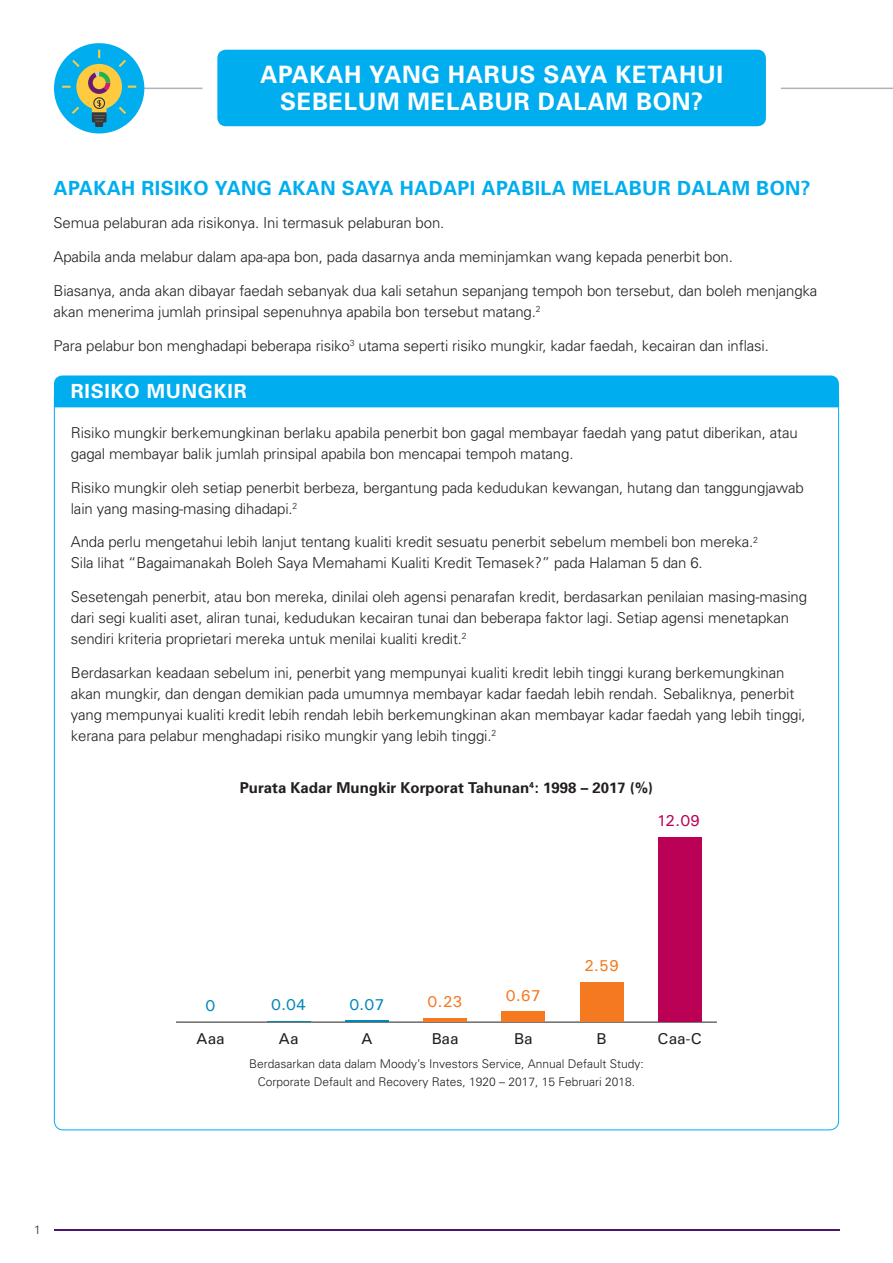
<style>
.page{position:relative;width:893px;height:1263px;background:#fff}
.page>*{position:absolute;margin:0;border:0;box-sizing:border-box;transform-origin:0 0}
.t1{font:700 24px/27px "Univers";letter-spacing:.025em;color:#fff;text-align:center}
.t2{font:700 19.5px "Univers";letter-spacing:.02em;color:#00aeef}
.t3{font:700 19.5px "Univers";letter-spacing:.04em;color:#fff}
.t4{font:15.75px "Univers";color:#231f20}
.t5{font:15.75px "Univers";color:#f47921}
.t6{font:15.75px "Univers";color:#0088b8}
.t7{font:15.75px "Univers";color:#ba0156}
.t8{font:300 15px/21px "Univers";letter-spacing:-.01em;color:#231f20}
.t9{font:700 15px "Univers";color:#231f20}
.t10{font:300 12px/18px "Univers";color:#231f20;text-align:center}
</style>
<div class="page">
<hr style="left:781px;top:88px;width:112px;height:1px;background:#b2b3b7">
<div style="left:217px;top:50px;width:549px;height:76px;background:#00aeef;border-radius:9px"></div>
<hr style="left:97px;top:88px;width:105px;height:1px;background:#b2b3b7">
<div style="left:54px;top:43px;width:90px;height:91px;background:#00aeef;border-radius:50%"></div>
<svg style="left:60px;top:48px;width:78px;height:79px"></svg>
<hr style="left:54px;top:1229px;width:786px;height:1px;background:#48166d">
<div style="left:54px;top:375px;width:785px;height:32px;background:#00aeef"></div>
<hr style="left:176px;top:1022px;width:541px;height:1px;background:#231f20">
<div style="left:658px;top:837px;width:43px;height:185px;background:#ba0156"></div>
<div style="left:580px;top:982px;width:43px;height:40px;background:#f47921"></div>
<div style="left:502px;top:1011px;width:43px;height:11px;background:#f47921"></div>
<hr style="left:424px;top:1018px;width:43px;height:4px;background:#f47921">
<hr style="left:345px;top:1021px;width:43px;height:1px;background:#0088b8">
<hr style="left:267px;top:1021px;width:43px;height:1px;background:#0088b8">
<h1 class="t1" style="left:260px;top:60px;width:464px">APAKAH YANG HARUS SAYA KETAHUI<br>SEBELUM MELABUR DALAM BON?</h1>
<h2 class="t2" style="left:54px;top:175px;width:758px">APAKAH RISIKO YANG AKAN SAYA HADAPI APABILA MELABUR DALAM BON?</h2>
<p class="t8" style="left:54px;top:212px;width:392px">Semua pelaburan ada risikonya. Ini termasuk pelaburan bon.</p>
<p class="t8" style="left:54px;top:246px;width:681px">Apabila anda melabur dalam apa-apa bon, pada dasarnya anda meminjamkan wang kepada penerbit bon.</p>
<p class="t8" style="left:54px;top:280px;width:765px">Biasanya, anda akan dibayar faedah sebanyak dua kali setahun sepanjang tempoh bon tersebut, dan boleh menjangka akan menerima jumlah prinsipal sepenuhnya apabila bon tersebut matang.<sup>2</sup></p>
<p class="t8" style="left:54px;top:334px;width:717px">Para pelabur bon menghadapi beberapa risiko<sup>3</sup> utama seperti risiko mungkir, kadar faedah, kecairan dan inflasi.</p>
<h2 class="t3" style="left:71px;top:379px;width:177px">RISIKO MUNGKIR</h2>
<p class="t8" style="left:71px;top:422px;width:728px">Risiko mungkir berkemungkinan berlaku apabila penerbit bon gagal membayar faedah yang patut diberikan, atau gagal membayar balik jumlah prinsipal apabila bon mencapai tempoh matang.</p>
<p class="t8" style="left:71px;top:476px;width:735px">Risiko mungkir oleh setiap penerbit berbeza, bergantung pada kedudukan kewangan, hutang dan tanggungjawab lain yang masing-masing dihadapi.<sup>2</sup></p>
<p class="t8" style="left:71px;top:531px;width:689px">Anda perlu mengetahui lebih lanjut tentang kualiti kredit sesuatu penerbit sebelum membeli bon mereka.<sup>2<br></sup>Sila lihat “Bagaimanakah Boleh Saya Memahami Kualiti Kredit Temasek?” pada Halaman 5 dan 6.</p>
<p class="t8" style="left:71px;top:586px;width:738px">Sesetengah penerbit, atau bon mereka, dinilai oleh agensi penarafan kredit, berdasarkan penilaian masing-masing dari segi kualiti aset, aliran tunai, kedudukan kecairan tunai dan beberapa faktor lagi. Setiap agensi menetapkan sendiri kriteria proprietari mereka untuk menilai kualiti kredit.<sup>2</sup></p>
<p class="t8" style="left:71px;top:662px;width:736px">Berdasarkan keadaan sebelum ini, penerbit yang mempunyai kualiti kredit lebih tinggi kurang berkemungkinan akan mungkir, dan dengan demikian pada umumnya membayar kadar faedah lebih rendah. Sebaliknya, penerbit yang mempunyai kualiti kredit lebih rendah lebih berkemungkinan akan membayar kadar faedah yang lebih tinggi, kerana para pelabur menghadapi risiko mungkir yang lebih tinggi.<sup>2</sup></p>
<p class="t9" style="left:240px;top:778px;width:415px">Purata Kadar Mungkir Korporat Tahunan<sup>4</sup>: 1998 – 2017 (%)</p>
<p class="t7" style="left:657px;top:811px;width:45px">12.09</p>
<p class="t6" style="left:205px;top:995px;width:11px">0</p>
<p class="t6" style="left:271px;top:995px;width:36px">0.04</p>
<p class="t6" style="left:349px;top:994px;width:36px">0.07</p>
<p class="t5" style="left:428px;top:992px;width:36px">0.23</p>
<p class="t5" style="left:506px;top:985px;width:36px">0.67</p>
<p class="t5" style="left:584px;top:956px;width:36px">2.59</p>
<p class="t4" style="left:196px;top:1028px;width:30px">Aaa</p>
<p class="t4" style="left:279px;top:1028px;width:22px">Aa</p>
<p class="t4" style="left:361px;top:1028px;width:13px">A</p>
<p class="t4" style="left:432px;top:1028px;width:28px">Baa</p>
<p class="t4" style="left:514px;top:1028px;width:20px">Ba</p>
<p class="t4" style="left:597px;top:1028px;width:11px">B</p>
<p class="t4" style="left:658px;top:1028px;width:46px">Caa-C</p>
<p class="t10" style="left:249px;top:1054px;width:396px">Berdasarkan data dalam Moody’s Investors Service, Annual Default Study:<br>Corporate Default and Recovery Rates, 1920 – 2017, 15 Februari 2018.</p>
<p class="t10" style="left:34px;top:1220px;width:8px">1</p>
</div>
